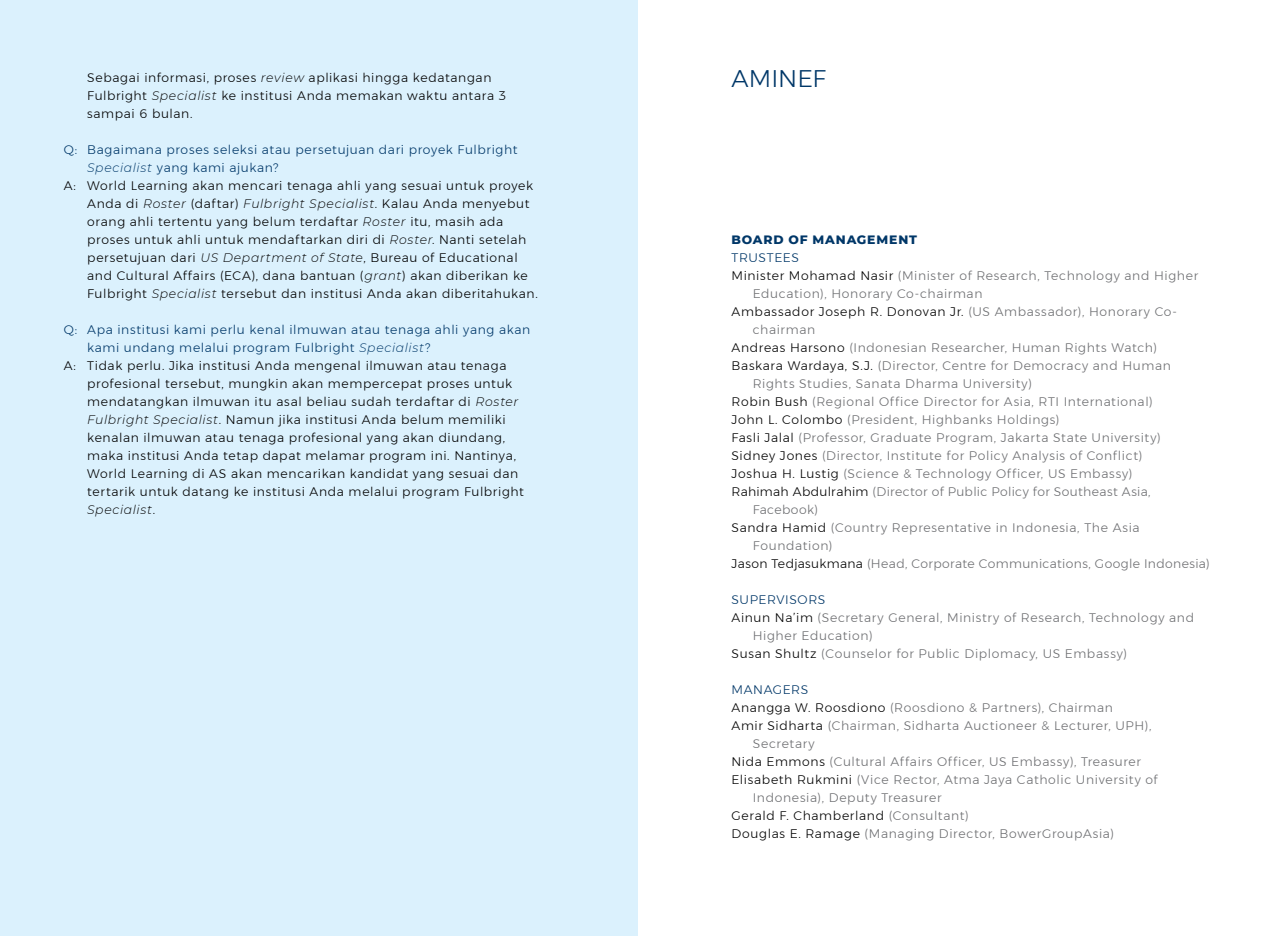
<style>
.page{position:relative;width:1276px;height:936px;background:#fff}
.page>*{position:absolute;margin:0;border:0;box-sizing:border-box;transform-origin:0 0}
.t1{font:300 24px "Montserrat";color:#003768}
.t2{font:300 12.3px/18px "Montserrat";letter-spacing:.05em;color:#000}
.t3{font:300 12.3px "Montserrat";letter-spacing:.05em;color:#6d6e71}
.t4{font:300 12.3px "Montserrat";letter-spacing:.05em;color:#003768}
.t5{font:300 12.3px "Montserrat";letter-spacing:.025em;color:#6d6e71}
.t6{font:300 12.3px "Montserrat";letter-spacing:.03em;color:#6d6e71}
.t7{font:800 12.3px "Montserrat";letter-spacing:.07em;color:#003768}
.t8{font:italic 300 12.3px "Montserrat";letter-spacing:.05em;color:#000}
.s1{font-style:italic}
.s2{font-style:normal}
.s3{color:#000}
.s4{color:#6d6e71}
</style>
<div class="page">
<div style="left:0;top:0;width:638px;height:935px;background:#dbf1fd"></div>
<p class="t2" style="left:87px;top:68px;width:420px">Sebagai informasi, proses <span class="s1">review</span> aplikasi hingga kedatangan<br>Fulbright <span class="s1">Specialist</span> ke institusi Anda memakan waktu antara 3 sampai 6 bulan.</p>
<p class="t4" style="left:64px;top:140px;width:455px">Q: Bagaimana proses seleksi atau persetujuan dari proyek Fulbright</p>
<p class="t4" style="left:87px;top:158px;width:193px"><span class="s1">Specialist</span> yang kami ajukan?</p>
<p class="t2" style="left:64px;top:176px;width:471px">A: World Learning akan mencari tenaga ahli yang sesuai untuk proyek</p>
<p class="t2" style="left:87px;top:194px;width:444px">Anda di <span class="s1">Roster</span> (daftar) <span class="s1">Fulbright Specialist</span>. Kalau Anda menyebut</p>
<p class="t2" style="left:87px;top:212px;width:418px">orang ahli tertentu yang belum terdaftar <span class="s1">Roster</span> itu, masih ada</p>
<p class="t2" style="left:87px;top:230px;width:441px">proses untuk ahli untuk mendaftarkan diri di <span class="s1">Roster</span>. Nanti setelah</p>
<p class="t2" style="left:87px;top:248px;width:432px">persetujuan dari <span class="s1">US Department of State</span>, Bureau of Educational</p>
<p class="t2" style="left:87px;top:266px;width:442px">and Cultural Affairs (ECA), dana bantuan (<span class="s1">grant</span>) akan diberikan ke</p>
<p class="t2" style="left:87px;top:284px;width:452px">Fulbright <span class="s1">Specialist</span> tersebut dan institusi Anda akan diberitahukan.</p>
<p class="t4" style="left:64px;top:320px;width:468px">Q: Apa institusi kami perlu kenal ilmuwan atau tenaga ahli yang akan</p>
<p class="t4" style="left:87px;top:338px;width:345px">kami undang melalui program Fulbright <span class="s1">Specialist</span>?</p>
<p class="t2" style="left:64px;top:356px;width:444px">A: Tidak perlu. Jika institusi Anda mengenal ilmuwan atau tenaga</p>
<p class="t2" style="left:87px;top:374px;width:426px">profesional tersebut, mungkin akan mempercepat proses untuk</p>
<p class="t2" style="left:87px;top:392px;width:433px">mendatangkan ilmuwan itu asal beliau sudah terdaftar di <span class="s1">Roster</span></p>
<p class="t2" style="left:87px;top:410px;width:420px"><span class="s1">Fulbright Specialist</span>. Namun jika institusi Anda belum memiliki</p>
<p class="t2" style="left:87px;top:428px;width:420px">kenalan ilmuwan atau tenaga profesional yang akan diundang,</p>
<p class="t2" style="left:87px;top:446px;width:430px">maka institusi Anda tetap dapat melamar program ini. Nantinya,</p>
<p class="t2" style="left:87px;top:464px;width:433px">World Learning di AS akan mencarikan kandidat yang sesuai dan</p>
<p class="t2" style="left:87px;top:482px;width:438px">tertarik untuk datang ke institusi Anda melalui program Fulbright</p>
<p class="t8" style="left:87px;top:501px;width:69px">Specialist<span class="s2">.</span></p>
<h1 class="t1" style="left:731px;top:60px;width:96px">AMINEF</h1>
<p class="t7" style="left:731px;top:230px;width:187px">BOARD OF MANAGEMENT</p>
<p class="t4" style="left:731px;top:248px;width:17px">Trustees</p>
<p class="t3" style="left:731px;top:266px;width:468px"><span class="s3">Minister Mohamad Nasir</span> (Minister of Research, Technology and Higher</p>
<p class="t3" style="left:753px;top:284px;width:231px">Education), Honorary Co-chairman</p>
<p class="t2" style="left:731px;top:302px;width:447px">Ambassador Joseph R. Donovan Jr. <span class="s4">(US Ambassador), Honorary Co-</span></p>
<p class="t3" style="left:753px;top:320px;width:64px">chairman</p>
<p class="t3" style="left:731px;top:338px;width:427px"><span class="s3">Andreas Harsono</span> (Indonesian Researcher, Human Rights Watch)</p>
<p class="t3" style="left:731px;top:356px;width:441px"><span class="s3">Baskara Wardaya, S.J.</span> (Director, Centre for Democracy and Human</p>
<p class="t3" style="left:753px;top:374px;width:281px">Rights Studies, Sanata Dharma University)</p>
<p class="t3" style="left:731px;top:392px;width:423px"><span class="s3">Robin Bush</span> (Regional Office Director for Asia, RTI International)</p>
<p class="t3" style="left:731px;top:410px;width:329px"><span class="s3">John L. Colombo</span> (President, Highbanks Holdings)</p>
<p class="t3" style="left:731px;top:428px;width:431px"><span class="s3">Fasli Jalal</span> (Professor, Graduate Program, Jakarta State University)</p>
<p class="t3" style="left:731px;top:446px;width:412px"><span class="s3">Sidney Jones</span> (Director, Institute for Policy Analysis of Conflict)</p>
<p class="t3" style="left:731px;top:464px;width:402px"><span class="s3">Joshua H. Lustig</span> (Science &amp; Technology Officer, US Embassy)</p>
<p class="t5" style="left:731px;top:482px;width:420px"><span class="s3">Rahimah Abdulrahim</span> (Director of Public Policy for Southeast Asia,</p>
<p class="t5" style="left:753px;top:500px;width:67px">Facebook)</p>
<p class="t3" style="left:731px;top:518px;width:409px"><span class="s3">Sandra Hamid</span> (Country Representative in Indonesia, The Asia</p>
<p class="t3" style="left:753px;top:536px;width:81px">Foundation)</p>
<p class="t6" style="left:731px;top:554px;width:480px"><span class="s3">Jason Tedjasukmana</span> (Head, Corporate Communications, Google Indonesia)</p>
<p class="t4" style="left:731px;top:590px;width:18px">Supervisors</p>
<p class="t3" style="left:731px;top:608px;width:464px"><span class="s3">Ainun Na’im</span> (Secretary General, Ministry of Research, Technology and</p>
<p class="t3" style="left:753px;top:626px;width:121px">Higher Education)</p>
<p class="t3" style="left:731px;top:644px;width:397px"><span class="s3">Susan Shultz</span> (Counselor for Public Diplomacy, US Embassy)</p>
<p class="t4" style="left:731px;top:680px;width:23px">Managers</p>
<p class="t3" style="left:731px;top:698px;width:383px"><span class="s3">Anangga W. Roosdiono</span> (Roosdiono &amp; Partners), Chairman</p>
<p class="t3" style="left:731px;top:716px;width:421px"><span class="s3">Amir Sidharta</span> (Chairman, Sidharta Auctioneer &amp; Lecturer, UPH),</p>
<p class="t3" style="left:753px;top:734px;width:63px">Secretary</p>
<p class="t3" style="left:731px;top:752px;width:411px"><span class="s3">Nida Emmons</span> (Cultural Affairs Officer, US Embassy), Treasurer</p>
<p class="t3" style="left:731px;top:770px;width:427px"><span class="s3">Elisabeth Rukmini</span> (Vice Rector, Atma Jaya Catholic University of</p>
<p class="t3" style="left:753px;top:788px;width:190px">Indonesia), Deputy Treasurer</p>
<p class="t2" style="left:731px;top:806px;width:239px">Gerald F. Chamberland <span class="s4">(Consultant)</span></p>
<p class="t3" style="left:731px;top:824px;width:384px"><span class="s3">Douglas E. Ramage</span> (Managing Director, BowerGroupAsia)</p>
</div>
